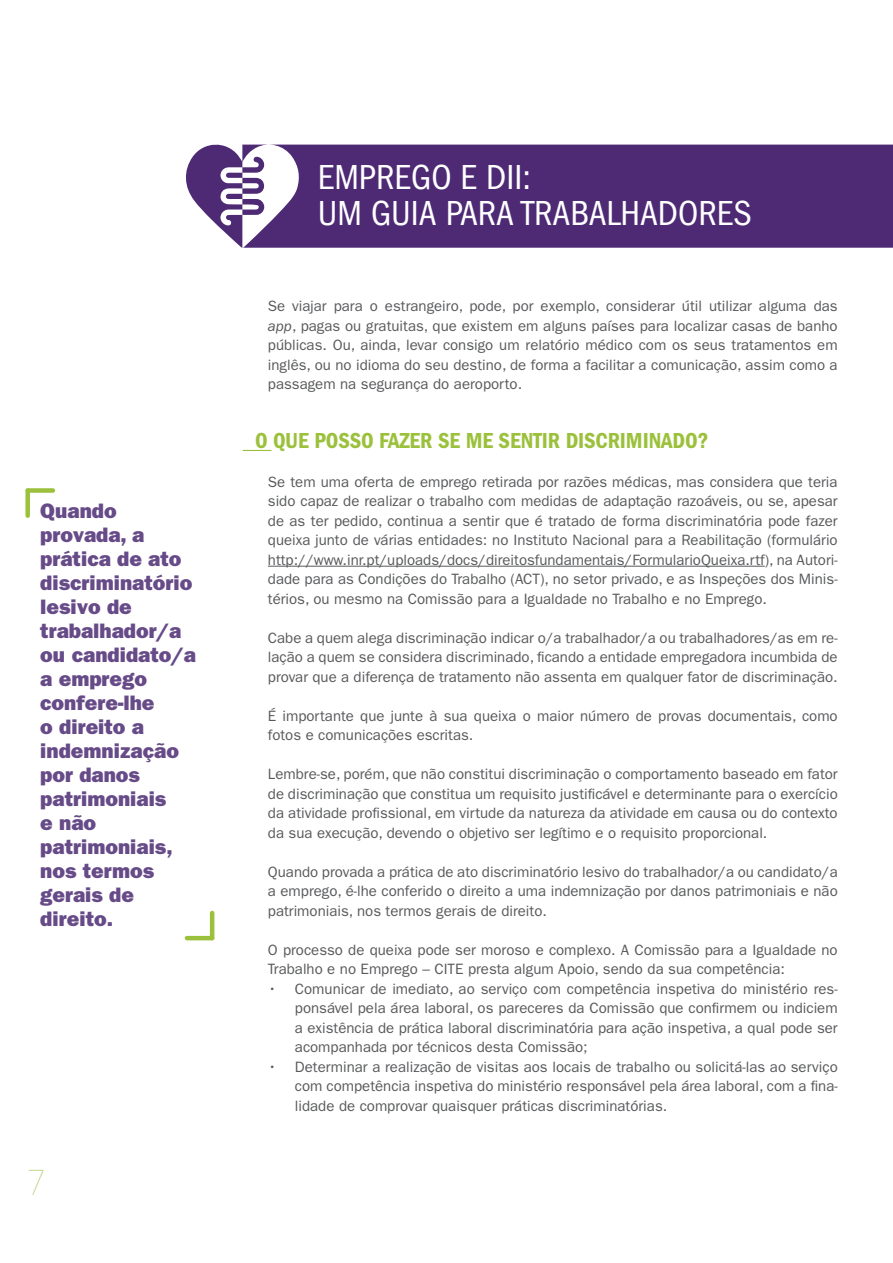
<style>
.page{position:relative;width:893px;height:1263px;background:#fff}
.page>*{position:absolute;margin:0;border:0;box-sizing:border-box;transform-origin:0 0}
.t1{font:condensed 36px/36px "ITC Franklin Gothic Std";color:#fff}
.t2{font:300 36px "Quicksand";color:#c1d587}
.t3{font:22.5px "ITC Franklin Gothic Std Dm Cd";letter-spacing:-.005em;color:#9bc13c}
.t4{font:21px/24px "ITC Franklin Gothic Std Hvy";color:#674b88}
.t5{font:15px/19.5px "ITC Franklin Gothic Std";color:#58595b;text-align:justify}
.s1{font-style:italic}
</style>
<div class="page">
<hr style="left:268px;top:566px;width:497px;height:1px;background:#58595b">
<svg style="left:185px;top:144px;width:708px;height:104px;background:#5e3d81"></svg>
<div style="left:25px;top:490px;width:5px;height:26px;background:#9bc13c"></div>
<div style="left:28px;top:488px;width:25px;height:5px;background:#9bc13c"></div>
<hr style="left:210px;top:913px;width:4px;height:25px;background:#9bc13c">
<hr style="left:187px;top:936px;width:25px;height:4px;background:#9bc13c">
<svg style="left:243px;top:450px;width:28px;height:1px"></svg>
<h3 class="t4" style="left:40px;top:498px;width:157px">Quando provada, a prática de ato discriminatório lesivo de trabalhador/a ou candidato/a a emprego confere-lhe<br>o direito a indemnização por danos patrimoniais<br>e não patrimoniais, nos termos gerais de direito.</h3>
<h1 class="t2" style="left:26px;top:1162px;width:23px">7</h1>
<h1 class="t1" style="left:318px;top:160px;width:435px">EMPREGO E DII:<br>UM GUIA PARA TRABALHADORES</h1>
<p class="t5" style="left:268px;top:296px;width:571px">Se viajar para o estrangeiro, pode, por exemplo, considerar útil utilizar alguma das <span class="s1">app</span>, pagas ou gratuitas, que existem em alguns países para localizar casas de banho públicas. Ou, ainda, levar consigo um relatório médico com os seus tratamentos em inglês, ou no idioma do seu destino, de forma a facilitar a comunicação, assim como a passagem na segurança do aeroporto.</p>
<h2 class="t3" style="left:255px;top:427px;width:455px">O QUE POSSO FAZER SE ME SENTIR DISCRIMINADO?</h2>
<p class="t5" style="left:268px;top:472px;width:571px">Se tem uma oferta de emprego retirada por razões médicas, mas considera que teria sido capaz de realizar o trabalho com medidas de adaptação razoáveis, ou se, apesar de as ter pedido, continua a sentir que é tratado de forma discriminatória pode fazer queixa junto de várias entidades: no Instituto Nacional para a Reabilitação (formulário http://www.inr.pt/uploads/docs/direitosfundamentais/FormularioQueixa.rtf), na Autori&shy;dade para as Condições do Trabalho (ACT), no setor privado, e as Inspeções dos Minis&shy;térios, ou mesmo na Comissão para a Igualdade no Trabalho e no Emprego.</p>
<p class="t5" style="left:268px;top:628px;width:571px">Cabe a quem alega discriminação indicar o/a trabalhador/a ou trabalhadores/as em re&shy;lação a quem se considera discriminado, ficando a entidade empregadora incumbida de provar que a diferença de tratamento não assenta em qualquer fator de discriminação.</p>
<p class="t5" style="left:268px;top:706px;width:571px">É importante que junte à sua queixa o maior número de provas documentais, como fotos e comunicações escritas.</p>
<p class="t5" style="left:268px;top:764px;width:571px">Lembre-se, porém, que não constitui discriminação o comportamento baseado em fator de discriminação que constitua um requisito justificável e determinante para o exercício da atividade profissional, em virtude da natureza da atividade em causa ou do contexto da sua execução, devendo o objetivo ser legítimo e o requisito proporcional.</p>
<p class="t5" style="left:268px;top:862px;width:571px">Quando provada a prática de ato discriminatório lesivo do trabalhador/a ou candidato/a a emprego, é-lhe conferido o direito a uma indemnização por danos patrimoniais e não patrimoniais, nos termos gerais de direito.</p>
<p class="t5" style="left:268px;top:940px;width:571px">O processo de queixa pode ser moroso e complexo. A Comissão para a Igualdade no<br>Trabalho e no Emprego – CITE presta algum Apoio, sendo da sua competência:</p>
<p class="t5" style="left:295px;top:979px;width:544px;text-indent:-27px">• Comunicar de imediato, ao serviço com competência inspetiva do ministério res&shy;ponsável pela área laboral, os pareceres da Comissão que confirmem ou indiciem a existência de prática laboral discriminatória para ação inspetiva, a qual pode ser acompanhada por técnicos desta Comissão;</p>
<p class="t5" style="left:295px;top:1057px;width:544px;text-indent:-27px">• Determinar a realização de visitas aos locais de trabalho ou solicitá-las ao serviço com competência inspetiva do ministério responsável pela área laboral, com a fina&shy;lidade de comprovar quaisquer práticas discriminatórias.</p>
</div>
